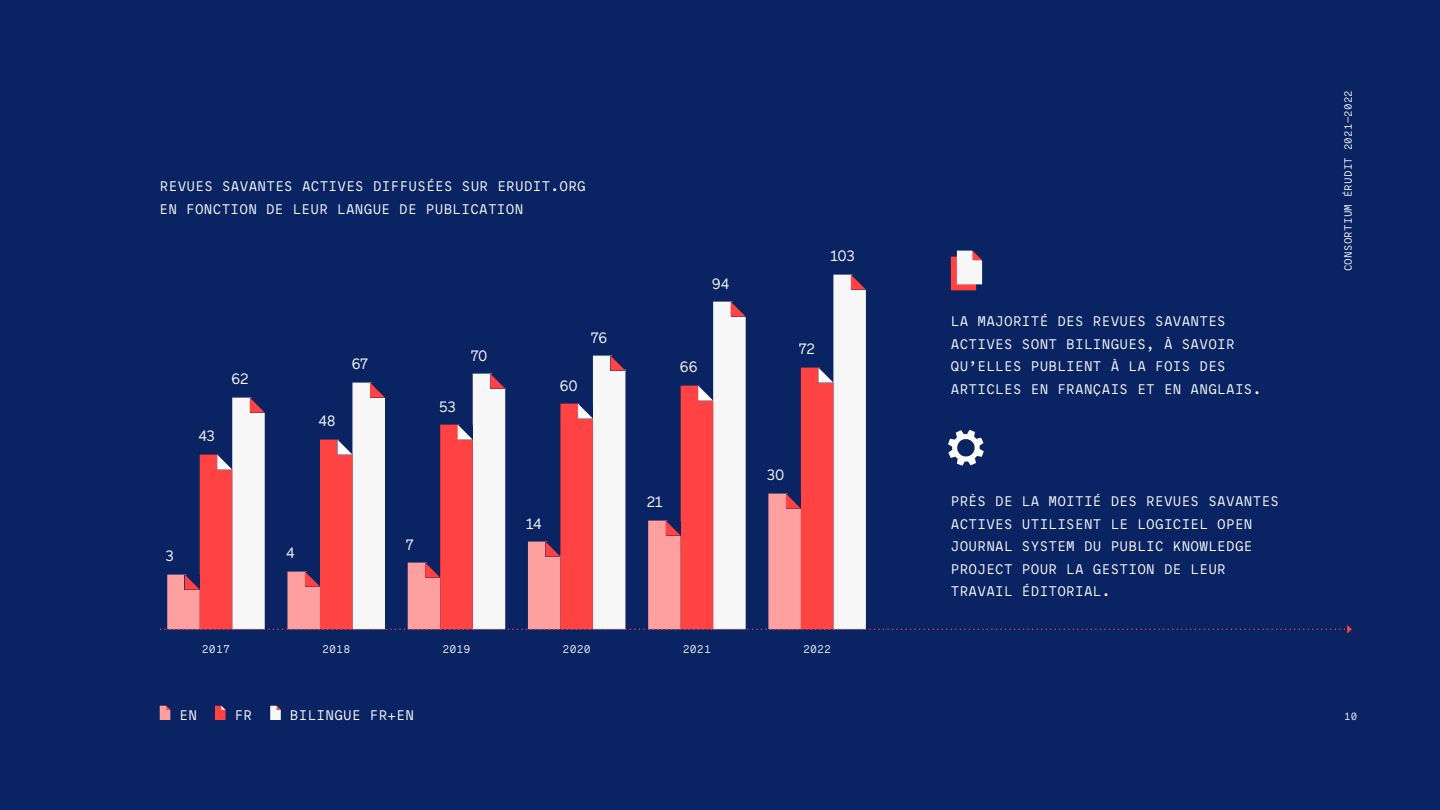
<style>
.page{position:relative;width:1440px;height:810px;background:#0a2463}
.page>*{position:absolute;margin:0;border:0;box-sizing:border-box;transform-origin:0 0}
.t1{font:15px "Maax";letter-spacing:-.025em;color:#fff}
.t2{font:13.88px/22.5px "Maax Mono";letter-spacing:.02em;color:#fff}
.t3{font:11.25px "Maax Mono";letter-spacing:.01em;color:#f7f7f7}
.t4{font:10.5px "Maax Mono";letter-spacing:.02em;color:#fff}
</style>
<div class="page">
<svg style="left:160px;top:706px;width:10px;height:14px"></svg>
<svg style="left:215px;top:706px;width:11px;height:14px"></svg>
<svg style="left:270px;top:706px;width:11px;height:14px"></svg>
<svg style="left:160px;top:251px;width:1192px;height:383px"></svg>
<p class="t2" style="left:160px;top:175px;width:428px">REVUES SAVANTES ACTIVES DIFFUSÉES SUR ERUDIT.ORG<br>EN FONCTION DE LEUR LANGUE DE PUBLICATION</p>
<p class="t1" style="left:231px;top:369px;width:19px">62</p>
<p class="t1" style="left:198px;top:426px;width:18px">43</p>
<p class="t1" style="left:351px;top:355px;width:18px">67</p>
<p class="t1" style="left:319px;top:412px;width:18px">48</p>
<p class="t1" style="left:439px;top:397px;width:18px">53</p>
<p class="t1" style="left:471px;top:346px;width:18px">70</p>
<p class="t1" style="left:166px;top:546px;width:10px">3</p>
<p class="t1" style="left:286px;top:544px;width:10px">4</p>
<p class="t1" style="left:406px;top:535px;width:10px">7</p>
<p class="t1" style="left:591px;top:328px;width:18px">76</p>
<p class="t1" style="left:559px;top:376px;width:20px">60</p>
<p class="t1" style="left:526px;top:514px;width:18px">14</p>
<p class="t1" style="left:712px;top:274px;width:19px">94</p>
<p class="t1" style="left:680px;top:358px;width:20px">66</p>
<p class="t1" style="left:830px;top:246px;width:26px">103</p>
<p class="t1" style="left:799px;top:340px;width:18px">72</p>
<p class="t1" style="left:647px;top:493px;width:18px">21</p>
<p class="t1" style="left:767px;top:466px;width:19px">30</p>
<p class="t3" style="left:202px;top:641px;width:30px">2017</p>
<p class="t3" style="left:322px;top:641px;width:30px">2018</p>
<p class="t3" style="left:442px;top:641px;width:30px">2019</p>
<p class="t3" style="left:563px;top:641px;width:30px">2020</p>
<p class="t3" style="left:683px;top:641px;width:30px">2021</p>
<p class="t3" style="left:803px;top:641px;width:30px">2022</p>
<p class="t2" style="left:179px;top:703px;width:19px">EN</p>
<p class="t2" style="left:235px;top:703px;width:19px">FR</p>
<p class="t2" style="left:290px;top:703px;width:126px">BILINGUE FR+EN</p>
<p class="t2" style="left:951px;top:310px;width:312px">LA MAJORITÉ DES REVUES SAVANTES<br>ACTIVES SONT BILINGUES, À SAVOIR<br>QU’ELLES PUBLIENT À LA FOIS DES<br>ARTICLES EN FRANÇAIS ET EN ANGLAIS.</p>
<p class="t2" style="left:951px;top:490px;width:330px">PRÈS DE LA MOITIÉ DES REVUES SAVANTES<br>ACTIVES UTILISENT LE LOGICIEL OPEN<br>JOURNAL SYSTEM DU PUBLIC KNOWLEDGE<br>PROJECT POUR LA GESTION DE LEUR<br>TRAVAIL ÉDITORIAL.</p>
<p class="t4" style="left:1341px;top:271px;width:183px;rotate:-90deg">CONSORTIUM ÉRUDIT 2021—2022</p>
<p class="t4" style="left:1344px;top:709px;width:15px">10</p>
</div>
